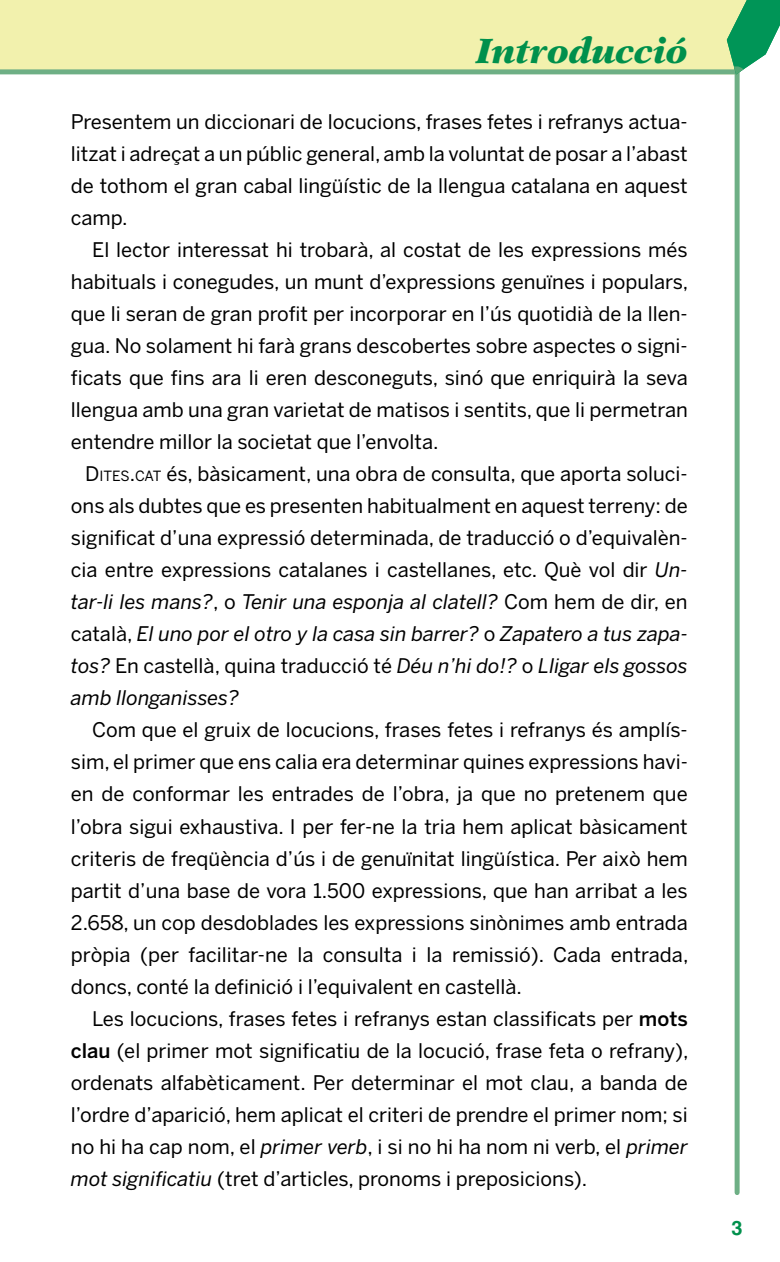
<style>
.page{position:relative;width:780px;height:1262px;background:#fff}
.page>*{position:absolute;margin:0;border:0;box-sizing:border-box;transform-origin:0 0}
.t1{font:italic 900 35px "New Aster LT Std";color:#00904c}
.t2{font:20px/32px "Benton Sans";color:#000;text-align:justify}
.t3{font:700 20px "Helvetica";color:#00904c}
.s1{font-style:inherit}
.s2{font-size:14px}
.s3{font-style:italic}
.s4{font-weight:500}
</style>
<div class="page">
<div style="left:1px;top:0;width:725px;height:69px;background:#f2f1ad"></div>
<div style="left:0;top:69px;width:737px;height:5px;background:#6eaf85"></div>
<div style="left:734px;top:72px;width:5px;height:1120px;background:#6eaf85"></div>
<svg style="left:726px;top:0;width:54px;height:74px"></svg>
<hr style="left:0;top:0;width:1px;height:88px;background:#fff">
<h1 class="t1" style="left:476px;top:30px;width:213px">Introducció</h1>
<p class="t2" style="left:71px;top:106px;width:618px">Presentem un diccionari de locucions, frases fetes i refranys actua&shy;litzat i adreçat a un públic general, amb la voluntat de posar a l’abast de tothom el gran cabal lingüístic de la llengua catalana en aquest camp.</p>
<p class="t2" style="left:71px;top:234px;width:619px;text-indent:21px">El lector interessat hi trobarà, al costat de les expressions més habituals i conegudes, un munt d’expressions genuïnes i populars, que li seran de gran profit per incorporar en l’ús quotidià de la llen&shy;gua. No solament hi farà grans descobertes sobre aspectes o signi&shy;ficats que fins ara li eren desconeguts, sinó que enriquirà la seva llengua amb una gran varietat de matisos i sentits, que li permetran entendre millor la societat que l’envolta.</p>
<p class="t2" style="left:71px;top:458px;width:618px;text-indent:14px"><span class="s1">D</span><span class="s2">ITES</span><span class="s1">.</span><span class="s2">CAT</span> és, bàsicament, una obra de consulta, que aporta soluci&shy;ons als dubtes que es presenten habitualment en aquest terreny: de significat d’una expressió determinada, de traducció o d’equivalèn&shy;cia entre expressions catalanes i castellanes, etc. Què vol dir <span class="s3">Un&shy;tar-li les mans?</span>, o <span class="s3">Tenir una esponja al clatell?</span> Com hem de dir, en català, <span class="s3">El uno por el otro y la casa sin barrer?</span> o <span class="s3">Zapatero a tus zapa&shy;tos?</span> En castellà, quina traducció té <span class="s3">Déu n’hi do!?</span> o <span class="s3">Lligar els gossos amb llonganisses?</span></p>
<p class="t2" style="left:71px;top:714px;width:619px;text-indent:21px">Com que el gruix de locucions, frases fetes i refranys és amplís&shy;sim, el primer que ens calia era determinar quines expressions havi&shy;en de conformar les entrades de l’obra, ja que no pretenem que l’obra sigui exhaustiva. I per fer-ne la tria hem aplicat bàsicament criteris de freqüència d’ús i de genuïnitat lingüística. Per això hem partit d’una base de vora 1.500 expressions, que han arribat a les 2.658, un cop desdoblades les expressions sinònimes amb entrada pròpia (per facilitar-ne la consulta i la remissió). Cada entrada, doncs, conté la definició i l’equivalent en castellà.</p>
<p class="t2" style="left:71px;top:1002px;width:619px;text-indent:21px">Les locucions, frases fetes i refranys estan classificats per <span class="s4">mots clau</span> (el primer mot significatiu de la locució, frase feta o refrany), ordenats alfabèticament. Per determinar el mot clau, a banda de l’ordre d’aparició, hem aplicat el criteri de prendre el primer nom; si no hi ha cap nom, el <span class="s3">primer verb</span>, i si no hi ha nom ni verb, el <span class="s3">primer mot significatiu</span> (tret d’articles, pronoms i preposicions).</p>
<p class="t3" style="left:731px;top:1215px;width:13px">3</p>
</div>
